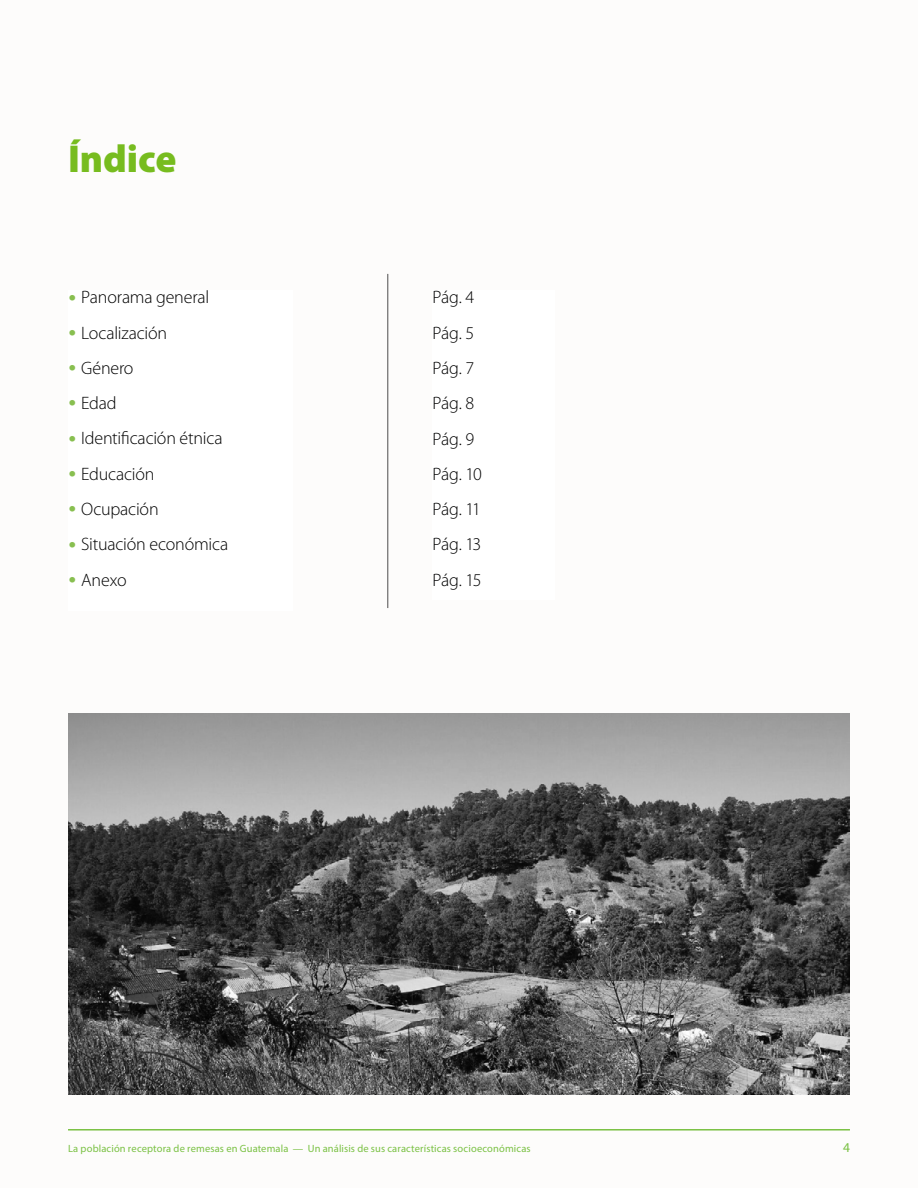
<style>
.page{position:relative;width:918px;height:1188px;background:#fdfcfb}
.page>*{position:absolute;margin:0;border:0;box-sizing:border-box;transform-origin:0 0}
.t1{font:900 39px "Myriad Pro";letter-spacing:-.005em;color:#77bc1f}
.t2{font:300 18px/35.2px "Myriad Pro";letter-spacing:-.01em;color:#000}
.t3{font:13.5px "Myriad Pro";color:#7ac143}
.t4{font:10.5px "Myriad Pro";letter-spacing:.015em;color:#7ac143}
.s1{font-size:31.5px;color:#88bf50}
</style>
<div class="page">
<hr style="left:68px;top:1129px;width:782px;height:2px;background:#7ac143">
<hr style="left:387px;top:274px;width:1px;height:334px;background:#000">
<img style="left:68px;top:713px;width:782px;height:382px">
<div style="left:69px;top:290px;width:224px;height:320px;background:#fff"></div>
<div style="left:432px;top:290px;width:123px;height:309px;background:#fff"></div>
<h1 class="t1" style="left:68px;top:133px;width:110px">Índice</h1>
<p class="t2" style="left:69px;top:280px;width:142px"><span class="s1">•</span> Panorama general</p>
<p class="t2" style="left:69px;top:315px;width:100px"><span class="s1">•</span> Localización</p>
<p class="t2" style="left:69px;top:350px;width:66px"><span class="s1">•</span> Género</p>
<p class="t2" style="left:69px;top:385px;width:50px"><span class="s1">•</span> Edad</p>
<p class="t2" style="left:69px;top:421px;width:155px"><span class="s1">•</span> Identificación étnica</p>
<p class="t2" style="left:69px;top:456px;width:88px"><span class="s1">•</span> Educación</p>
<p class="t2" style="left:69px;top:491px;width:92px"><span class="s1">•</span> Ocupación</p>
<p class="t2" style="left:69px;top:526px;width:161px"><span class="s1">•</span> Situación económica</p>
<p class="t2" style="left:69px;top:562px;width:60px"><span class="s1">•</span> Anexo</p>
<p class="t2" style="left:432px;top:280px;width:51px">Pág. 4<br>Pág. 5<br>Pág. 7<br>Pág. 8<br>Pág. 9<br>Pág. 10<br>Pág. 11<br>Pág. 13<br>Pág. 15</p>
<p class="t4" style="left:68px;top:1142px;width:464px">La población receptora de remesas en Guatemala — Un análisis de sus características socioeconómicas</p>
<p class="t3" style="left:843px;top:1139px;width:8px">4</p>
</div>
